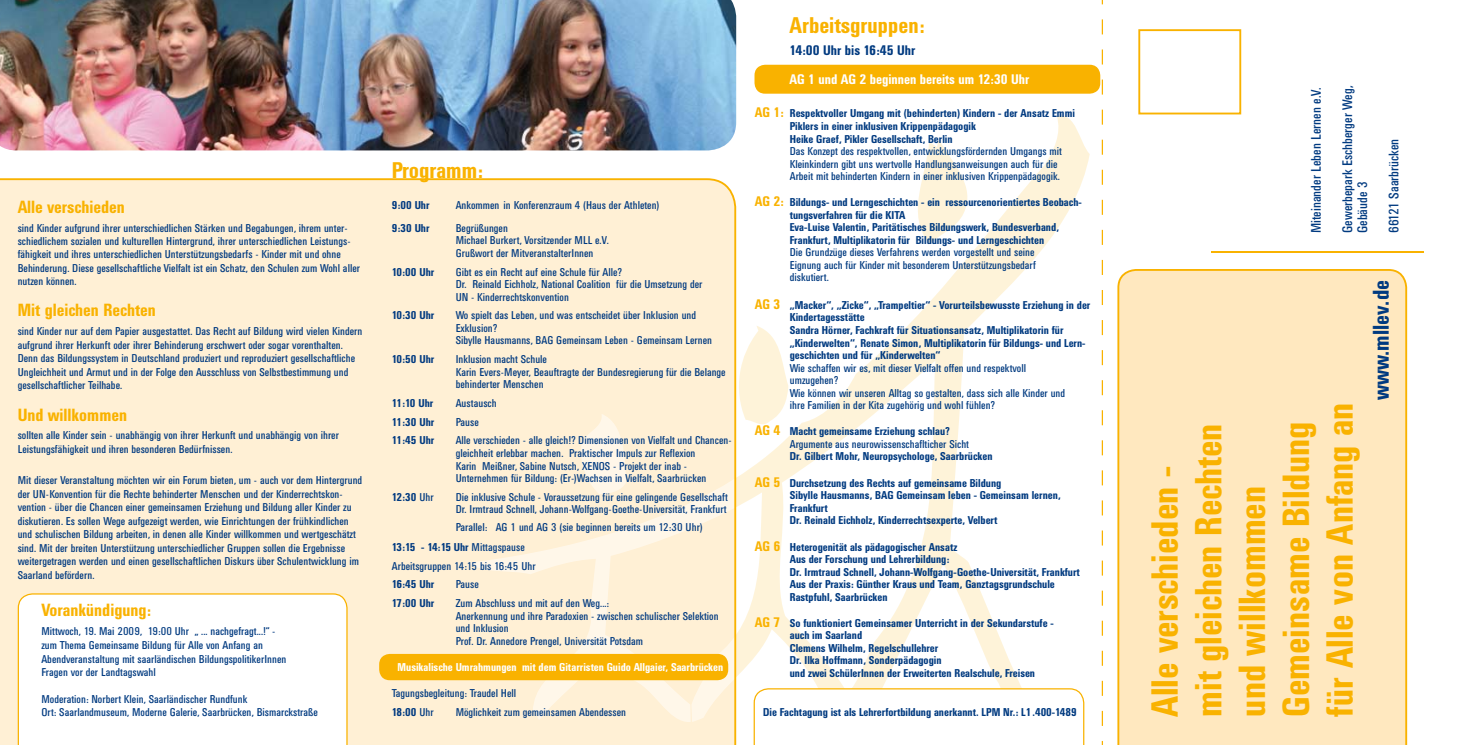
<style>
.page{position:relative;width:1460px;height:745px;background:#fff}
.page>*{position:absolute;margin:0;border:0;box-sizing:border-box;transform-origin:0 0}
.t1{font:700 37.5px/43.8px "Univers Condensed BQ";color:#f9b200}
.t2{font:700 22.5px "Univers Condensed BQ";color:#f9b200}
.t3{font:700 22.5px "Univers Condensed BQ";color:#003a80}
.t4{font:700 17.5px "Univers Condensed BQ";color:#f9b200}
.t5{font:13.75px/15px "Univers Condensed BQ";color:#003a80}
.t6{font:700 13.75px "Univers Condensed BQ";color:#fff}
.t7{font:700 13.75px "Univers Condensed BQ";color:#003a80}
.t8{font:11.25px/12.5px "Univers Condensed BQ";color:#003a80}
.t9{font:700 11.25px/12.5px "Univers Condensed BQ";color:#003a80}
.t10{font:700 11.25px "Univers Condensed BQ";color:#fff}
.s1{font-weight:400}
.s2{font-weight:700}
.s3{font-size:13.75px;color:#f9b200}
.s4{font-weight:700;font-size:13.75px;color:#f9b200}
</style>
<div class="page">
<svg style="left:468px;top:114px;width:622px;height:621px"></svg>
<svg style="left:754px;top:687px;width:330px;height:57px"></svg>
<img style="left:0;top:0;width:736px;height:150px">
<svg style="left:736px;top:325px;width:52px;height:104px"></svg>
<div style="left:0;top:178px;width:736px;height:566px;background:#fff0d5"></div>
<svg style="left:1102px;top:0;width:1px;height:744px"></svg>
<div style="left:1117px;top:269px;width:290px;height:475px;background:#ffe8bf"></div>
<hr style="left:1212px;top:250px;width:212px;height:2px;background:#f9b200">
<div style="left:1138px;top:29px;width:103px;height:85px;border:2px solid #f9b200"></div>
<div style="left:754px;top:65px;width:346px;height:29px;background:#f9b200;border-radius:11px"></div>
<div style="left:379px;top:653px;width:349px;height:26px;background:#f9b200;border-radius:11px"></div>
<svg style="left:18px;top:593px;width:330px;height:151px"></svg>
<h3 class="t4" style="left:18px;top:197px;width:109px">Alle verschieden</h3>
<p class="t8" style="left:18px;top:222px;width:344px;line-height:13.2px">sind Kinder aufgrund ihrer unterschiedlichen Stärken und Begabungen, ihrem unter&shy;schiedlichem sozialen und kulturellen Hintergrund, ihrer unterschiedlichen Leistungs&shy;fähigkeit und ihres unterschiedlichen Unterstützungsbedarfs - Kinder mit und ohne Behinderung. Diese gesellschaftliche Vielfalt ist ein Schatz, den Schulen zum Wohl aller nutzen können.</p>
<h3 class="t4" style="left:18px;top:300px;width:140px">Mit gleichen Rechten</h3>
<p class="t8" style="left:18px;top:325px;width:346px;line-height:13.5px">sind Kinder nur auf dem Papier ausgestattet. Das Recht auf Bildung wird vielen Kindern aufgrund ihrer Herkunft oder ihrer Behinderung erschwert oder sogar vorenthalten.<br>Denn das Bildungssystem in Deutschland produziert und reproduziert gesellschaftliche Ungleichheit und Armut und in der Folge den Ausschluss von Selbstbestimmung und gesellschaftlicher Teilhabe.</p>
<h3 class="t4" style="left:18px;top:404px;width:111px">Und willkommen</h3>
<p class="t8" style="left:18px;top:429px;width:323px;line-height:13.5px">sollten alle Kinder sein - unabhängig von ihrer Herkunft und unabhängig von ihrer<br>Leistungsfähigkeit und ihren besonderen Bedürfnissen.</p>
<p class="t8" style="left:18px;top:473px;width:346px;line-height:13.5px">Mit dieser Veranstaltung möchten wir ein Forum bieten, um - auch vor dem Hintergrund der UN-Konvention für die Rechte behinderter Menschen und der Kinderrechtskon&shy;vention - über die Chancen einer gemeinsamen Erziehung und Bildung aller Kinder zu diskutieren. Es sollen Wege aufgezeigt werden, wie Einrichtungen der frühkindlichen und schulischen Bildung arbeiten, in denen alle Kinder willkommen und wertgeschätzt sind. Mit der breiten Unterstützung unterschiedlicher Gruppen sollen die Ergebnisse weitergetragen werden und einen gesellschaftlichen Diskurs über Schulentwicklung im Saarland befördern.</p>
<h3 class="t4" style="left:41px;top:600px;width:111px">Vorankündigung:</h3>
<p class="t8" style="left:41px;top:624px;width:246px;line-height:13.8px">Mittwoch, 19. Mai 2009, 19:00 Uhr „ ... nachgefragt...!“ - zum Thema Gemeinsame Bildung für Alle von Anfang an Abendveranstaltung mit saarländischen BildungspolitikerInnen Fragen vor der Landtagswahl</p>
<p class="t8" style="left:41px;top:691px;width:278px;line-height:13.8px">Moderation: Norbert Klein, Saarländischer Rundfunk<br>Ort: Saarlandmuseum, Moderne Galerie, Saarbrücken, Bismarckstraße</p>
<h2 class="t2" style="left:392px;top:157px;width:93px">Programm:</h2>
<p class="t9" style="left:392px;top:199px;width:39px">9:00 Uhr</p>
<p class="t8" style="left:456px;top:199px;width:205px">Ankommen in Konferenzraum 4 (Haus der Athleten)</p>
<p class="t9" style="left:392px;top:222px;width:39px">9:30 Uhr</p>
<p class="t8" style="left:456px;top:222px;width:155px">Begrüßungen<br>Michael Burkert, Vorsitzender MLL e.V.<br>Grußwort der MitveranstalterInnen</p>
<p class="t9" style="left:392px;top:265px;width:44px">10:00 Uhr</p>
<p class="t8" style="left:456px;top:265px;width:248px">Gibt es ein Recht auf eine Schule für Alle?<br>Dr. Reinald Eichholz, National Coalition für die Umsetzung der<br>UN - Kinderrechtskonvention</p>
<p class="t9" style="left:392px;top:309px;width:44px">10:30 Uhr</p>
<p class="t8" style="left:456px;top:309px;width:258px">Wo spielt das Leben, und was entscheidet über Inklusion und<br>Exklusion?<br>Sibylle Hausmanns, BAG Gemeinsam Leben - Gemeinsam Lernen</p>
<p class="t9" style="left:392px;top:353px;width:44px">10:50 Uhr</p>
<p class="t8" style="left:456px;top:353px;width:272px">Inklusion macht Schule<br>Karin Evers-Meyer, Beauftragte der Bundesregierung für die Belange behinderter Menschen</p>
<p class="t9" style="left:392px;top:397px;width:43px">11:10 Uhr</p>
<p class="t8" style="left:456px;top:397px;width:43px">Austausch</p>
<p class="t9" style="left:392px;top:415px;width:44px">11:30 Uhr</p>
<p class="t8" style="left:456px;top:415px;width:25px">Pause</p>
<p class="t9" style="left:392px;top:434px;width:44px">11:45 Uhr</p>
<p class="t8" style="left:456px;top:434px;width:278px">Alle verschieden - alle gleich!? Dimensionen von Vielfalt und Chancen&shy;gleichheit erlebbar machen. Praktischer Impuls zur Reflexion<br>Karin Meißner, Sabine Nutsch, XENOS - Projekt der inab - Unternehmen für Bildung: (Er-)Wachsen in Vielfalt, Saarbrücken</p>
<p class="t9" style="left:392px;top:490px;width:43px">12:30 <span class="s1">Uhr</span></p>
<p class="t8" style="left:456px;top:490px;width:274px">Die inklusive Schule - Voraussetzung für eine gelingende Gesellschaft<br>Dr. Irmtraud Schnell, Johann-Wolfgang-Goethe-Universität, Frankfurt</p>
<p class="t8" style="left:392px;top:517px;width:312px;line-height:20px;text-indent:64px">Parallel: AG 1 und AG 3 (sie beginnen bereits um 12:30 Uhr)<br><span class="s2">13:15 - 14:15 Uhr</span> Mittagspause</p>
<p class="t8" style="left:392px;top:559px;width:145px">Arbeitsgruppen 14:15 bis 16:45 Uhr</p>
<p class="t9" style="left:392px;top:578px;width:44px">16:45 Uhr</p>
<p class="t8" style="left:456px;top:578px;width:25px">Pause</p>
<p class="t9" style="left:392px;top:597px;width:44px">17:00 Uhr</p>
<p class="t8" style="left:456px;top:597px;width:264px">Zum Abschluss und mit auf den Weg...:<br>Anerkennung und ihre Paradoxien - zwischen schulischer Selektion und Inklusion<br>Prof. Dr. Annedore Prengel, Universität Potsdam</p>
<p class="t10" style="left:398px;top:660px;width:327px">Musikalische Umrahmungen mit dem Gitarristen Guido Allgaier, Saarbrücken</p>
<p class="t8" style="left:392px;top:684px;width:126px;line-height:18.8px">Tagungsbegleitung: Traudel Hell<br><span class="s2">18:00</span> Uhr</p>
<p class="t8" style="left:456px;top:705px;width:172px">Möglichkeit zum gemeinsamen Abendessen</p>
<h2 class="t2" style="left:789px;top:13px;width:137px">Arbeitsgruppen:</h2>
<p class="t7" style="left:790px;top:42px;width:127px">14:00 Uhr bis 16:45 Uhr</p>
<p class="t6" style="left:789px;top:71px;width:241px">AG 1 und AG 2 beginnen bereits um 12:30 Uhr</p>
<p class="t9" style="left:790px;top:107px;width:287px;text-indent:-35px"><span class="s3">AG 1:</span> Respektvoller Umgang mit (behinderten) Kindern - der Ansatz Emmi<br>Piklers in einer inklusiven Krippenpädagogik<br>Heike Graef, Pikler Gesellschaft, Berlin</p>
<p class="t8" style="left:790px;top:145px;width:274px">Das Konzept des respektvollen, entwicklungsfördernden Umgangs mit<br>Kleinkindern gibt uns wertvolle Handlungsanweisungen auch für die<br>Arbeit mit behinderten Kindern in einer inklusiven Krippenpädagogik.</p>
<p class="t9" style="left:790px;top:196px;width:293px;text-indent:-35px"><span class="s3">AG 2:</span> Bildungs- und Lerngeschichten - ein ressourcenorientiertes Beobach&shy;tungsverfahren für die KITA<br>Eva-Luise Valentin, Paritätisches Bildungswerk, Bundesverband, Frankfurt, Multiplikatorin für Bildungs- und Lerngeschichten</p>
<p class="t8" style="left:790px;top:246px;width:248px">Die Grundzüge dieses Verfahrens werden vorgestellt und seine<br>Eignung auch für Kinder mit besonderem Unterstützungsbedarf diskutiert.</p>
<p class="t9" style="left:790px;top:299px;width:302px;text-indent:-35px"><span class="s3">AG 3</span> „Macker“, „Zicke“, „Trampeltier“ - Vorurteilsbewusste Erziehung in der Kindertagesstätte<br>Sandra Hörner, Fachkraft für Situationsansatz, Multiplikatorin für „Kinderwelten“, Renate Simon, Multiplikatorin für Bildungs- und Lern&shy;geschichten und für „Kinderwelten“</p>
<p class="t8" style="left:790px;top:361px;width:277px">Wie schaffen wir es, mit dieser Vielfalt offen und respektvoll umzugehen?<br>Wie können wir unseren Alltag so gestalten, dass sich alle Kinder und ihre Familien in der Kita zugehörig und wohl fühlen?</p>
<p class="t8" style="left:790px;top:425px;width:181px;text-indent:-35px"><span class="s4">AG 4</span> <span class="s2">Macht gemeinsame Erziehung schlau?<br></span>Argumente aus neurowissenschaflticher Sicht</p>
<p class="t9" style="left:790px;top:450px;width:204px">Dr. Gilbert Mohr, Neuropsychologe, Saarbrücken</p>
<p class="t9" style="left:790px;top:476px;width:272px;text-indent:-35px"><span class="s3">AG 5</span> Durchsetzung des Rechts auf gemeinsame Bildung<br>Sibylle Hausmanns, BAG Gemeinsam leben - Gemeinsam lernen, Frankfurt<br>Dr. Reinald Eichholz, Kinderrechtsexperte, Velbert</p>
<p class="t9" style="left:790px;top:540px;width:292px;text-indent:-35px"><span class="s3">AG 6</span> Heterogenität als pädagogischer Ansatz<br>Aus der Forschung und Lehrerbildung:<br>Dr. Irmtraud Schnell, Johann-Wolfgang-Goethe-Universität, Frankfurt Aus der Praxis: Günther Kraus und Team, Ganztagsgrundschule Rastpfuhl, Saarbrücken</p>
<p class="t9" style="left:790px;top:616px;width:265px;text-indent:-35px"><span class="s3">AG 7</span> So funktioniert Gemeinsamer Unterricht in der Sekundarstufe - auch im Saarland<br>Clemens Wilhelm, Regelschullehrer<br>Dr. Ilka Hoffmann, Sonderpädagogin<br>und zwei SchülerInnen der Erweiterten Realschule, Freisen</p>
<p class="t9" style="left:763px;top:705px;width:315px">Die Fachtagung ist als Lehrerfortbildung anerkannt. LPM Nr.: L1.400-1489</p>
<p class="t5" style="left:1309px;top:233px;width:147px;rotate:-90deg">Miteinander Leben Lernen e.V.</p>
<p class="t5" style="left:1340px;top:233px;width:149px;rotate:-90deg">Gewerbepark Eschberger Weg,<br>Gebäude 3</p>
<p class="t5" style="left:1387px;top:233px;width:96px;rotate:-90deg">66121 Saarbrücken</p>
<h1 class="t1" style="left:1144px;top:716px;width:315px;rotate:-90deg">Alle verschieden -<br>mit gleichen Rechten und willkommen<br>Gemeinsame Bildung für Alle von Anfang an</h1>
<h2 class="t3" style="left:1368px;top:399px;width:121px;rotate:-90deg">www.mllev.de</h2>
</div>
